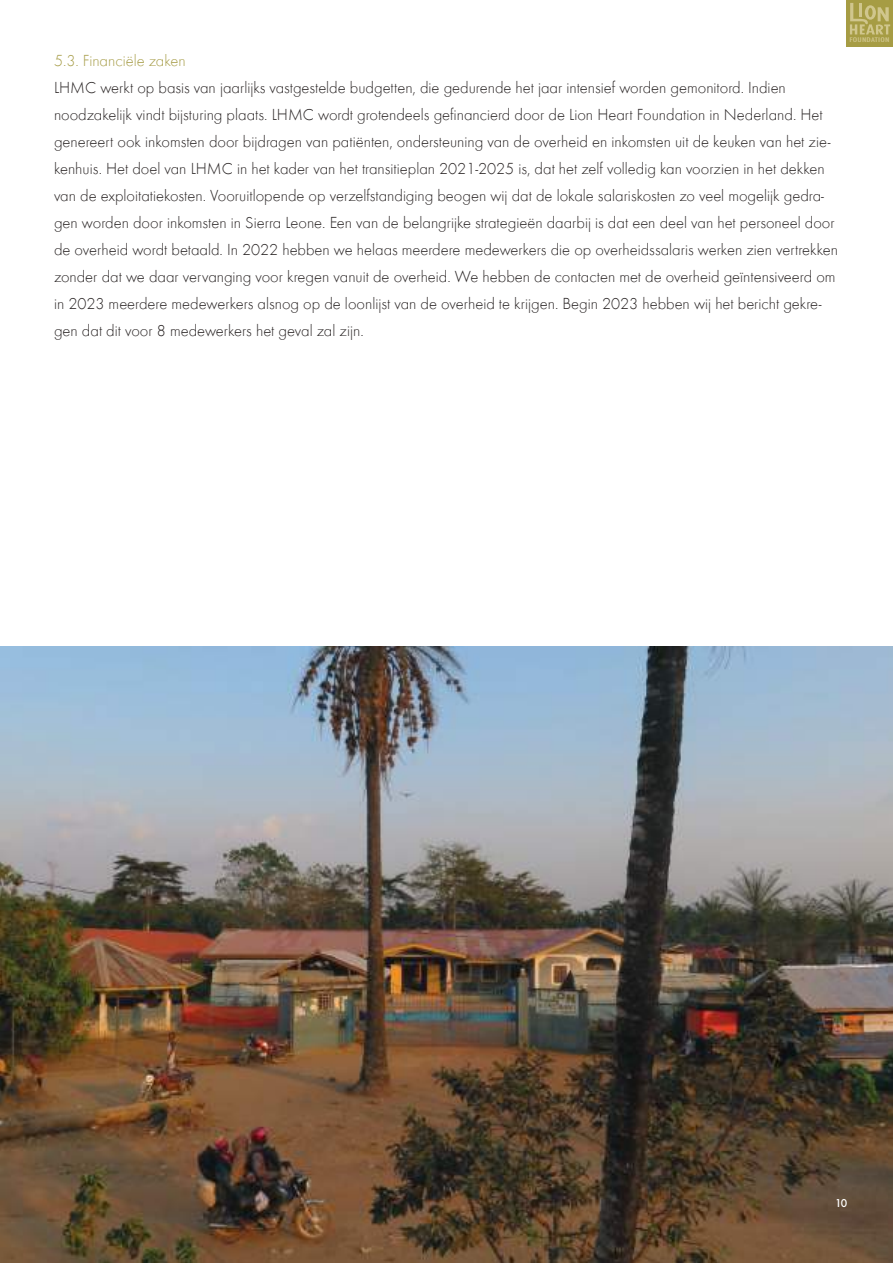
<style>
.page{position:relative;width:893px;height:1263px;background:#fff}
.page>*{position:absolute;margin:0;border:0;box-sizing:border-box;transform-origin:0 0}
.t1{font:300 16.5px/27px "Futura";color:#241f1f}
.t2{font:300 16.5px "Futura";color:#a59b45}
.t3{font:500 10.5px "Futura";color:#fff}
.t4{font:500 condensed 6.3px "Futura";letter-spacing:.02em;color:#d0c68d;scale:1.5 1}
</style>
<div class="page">
<div style="left:847px;top:0;width:46px;height:46px;background:#a69c44"></div>
<svg style="left:850px;top:3px;width:40px;height:31px"></svg>
<img style="left:0;top:646px;width:893px;height:617px">
<p class="t2" style="left:54px;top:50px;width:133px">5.3. Financiële zaken</p>
<p class="t1" style="left:54px;top:74px;width:786px">LHMC werkt op basis van jaarlijks vastgestelde budgetten, die gedurende het jaar intensief worden gemonitord. Indien noodzakelijk vindt bijsturing plaats. LHMC wordt grotendeels gefinancierd door de Lion Heart Foundation in Nederland. Het genereert ook inkomsten door bijdragen van patiënten, ondersteuning van de overheid en inkomsten uit de keuken van het zie&shy;kenhuis. Het doel van LHMC in het kader van het transitieplan 2021-2025 is, dat het zelf volledig kan voorzien in het dekken van de exploitatiekosten. Vooruitlopende op verzelfstandiging beogen wij dat de lokale salariskosten zo veel mogelijk gedra&shy;gen worden door inkomsten in Sierra Leone. Een van de belangrijke strategieën daarbij is dat een deel van het personeel door de overheid wordt betaald. In 2022 hebben we helaas meerdere medewerkers die op overheidssalaris werken zien vertrekken zonder dat we daar vervanging voor kregen vanuit de overheid. We hebben de contacten met de overheid geïntensiveerd om in 2023 meerdere medewerkers alsnog op de loonlijst van de overheid te krijgen. Begin 2023 hebben wij het bericht gekre&shy;gen dat dit voor 8 medewerkers het geval zal zijn.</p>
<p class="t4" style="left:849px;top:36px;width:28px">FOUNDATION</p>
<p class="t3" style="left:835px;top:1196px;width:14px">10</p>
</div>
